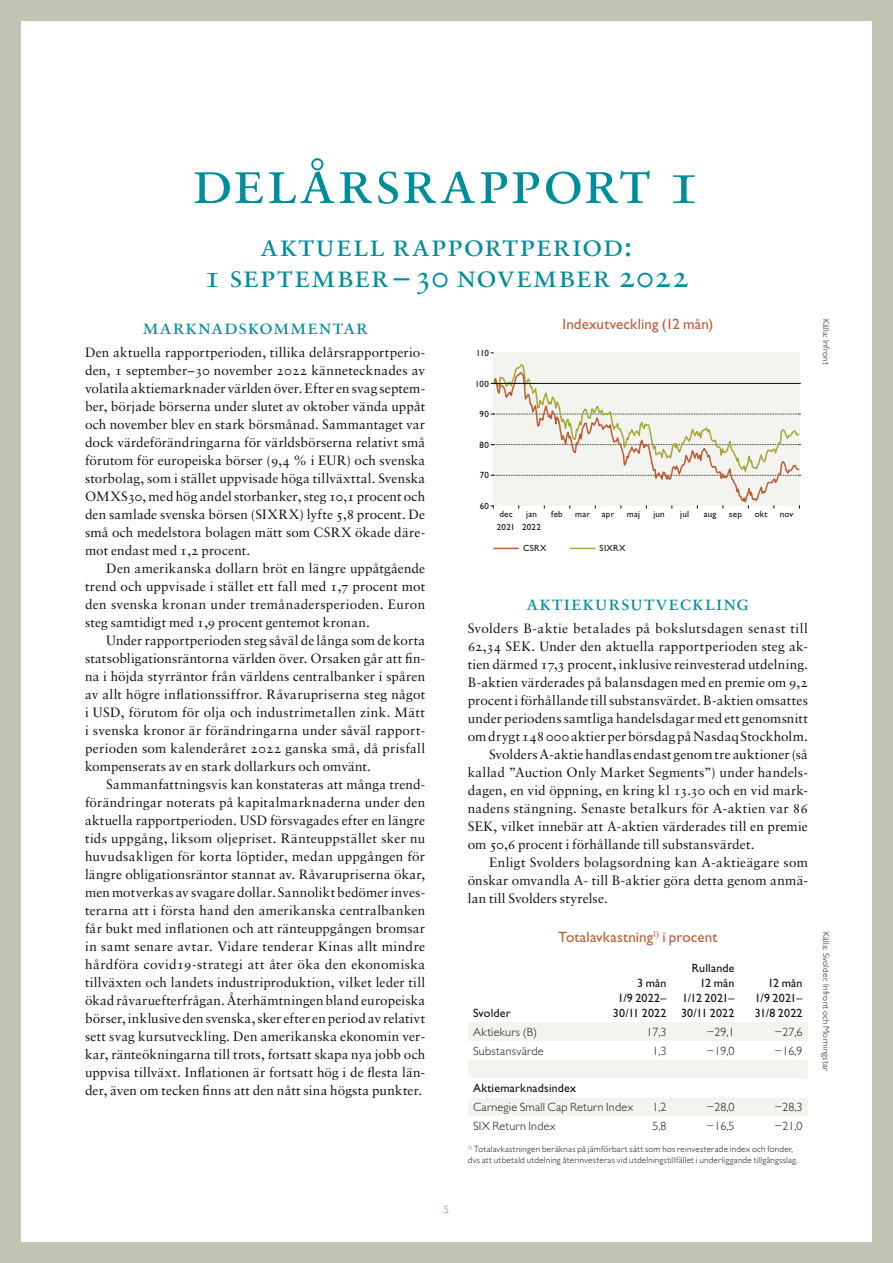
<style>
.page{position:relative;width:893px;height:1263px;background:#c2c2b5}
.page>*{position:absolute;margin:0;border:0;box-sizing:border-box;transform-origin:0 0}
.t1{font:63px "Sabon LT Std";letter-spacing:.015em;color:#008d9b}
.t2{font:31.5px/31.5px "Sabon LT Std";letter-spacing:.025em;color:#008d9b;text-align:center}
.t3{font:21px "Sabon LT Std";letter-spacing:.04em;color:#008d9b}
.t4{font:15px "Gill Sans Std";letter-spacing:.01em;color:#be5c36}
.t5{font:13.5px/18px "Sabon LT Std";letter-spacing:.015em;color:#11110f;text-align:justify}
.t6{font:13.5px "Sabon LT Std";letter-spacing:.035em;color:#11110f}
.t7{font:300 12px "Gill Sans Std";letter-spacing:.02em;color:#11110f}
.t8{font:12px/15px "Gill Sans Std";letter-spacing:.015em;color:#11110f;text-align:right}
.t9{font:300 10.5px "Gill Sans Std";color:#be5c36}
.t10{font:300 9px/11.2px "Gill Sans Std";letter-spacing:.03em;color:#11110f}
.t11{font:9px "Gill Sans Std";letter-spacing:.025em;color:#11110f}
</style>
<div class="page">
<div style="left:21px;top:21px;width:851px;height:1221px;background:#fff"></div>
<div style="left:493px;top:353px;width:306px;height:153px;background:#f3f3f0"></div>
<svg style="left:570px;top:548px;width:25px;height:1px"></svg>
<svg style="left:493px;top:548px;width:26px;height:1px"></svg>
<svg style="left:491px;top:363px;width:310px;height:145px"></svg>
<hr style="left:493px;top:383px;width:306px;height:1px;background:#11110f">
<svg style="left:468px;top:1022px;width:340px;height:94px"></svg>
<h1 class="t1" style="left:192px;top:144px;width:511px">Delårsrapport 1</h1>
<h2 class="t2" style="left:204px;top:229px;width:487px">Aktuell rapportperiod:<br>1 september – 30 november 2022</h2>
<h3 class="t3" style="left:142px;top:314px;width:227px">Marknadskommentar</h3>
<p class="t5" style="left:85px;top:343px;width:342px">Den aktuella rapportperioden, tillika delårsrapportperio&shy;den, 1 september–30 november 2022 kännetecknades av volatila aktiemarknader världen över. Efter en svag septem&shy;ber, började börserna under slutet av oktober vända uppåt och november blev en stark börsmånad. Sammantaget var dock värdeförändringarna för världsbörserna relativt små förutom för europeiska börser (9,4 % i EUR) och svenska storbolag, som i stället uppvisade höga tillväxttal. Svenska OMXS30, med hög andel storbanker, steg 10,1 procent och den samlade svenska börsen (SIXRX) lyfte 5,8 procent. De små och medelstora bolagen mätt som CSRX ökade däre&shy;mot endast med 1,2 procent.</p>
<p class="t5" style="left:85px;top:559px;width:342px;text-indent:21px">Den amerikanska dollarn bröt en längre uppåtgående trend och uppvisade i stället ett fall med 1,7 procent mot den svenska kronan under tremånadersperioden. Euron steg samtidigt med 1,9 procent gentemot kronan.</p>
<p class="t5" style="left:85px;top:631px;width:342px;text-indent:21px">Under rapportperioden steg såväl de långa som de korta statsobligationsräntorna världen över. Orsaken går att fin&shy;na i höjda styrräntor från världens centralbanker i spåren av allt högre inflationssiffror. Råvarupriserna steg något i USD, förutom för olja och industrimetallen zink. Mätt i svenska kronor är förändringarna under såväl rapport&shy;perioden som kalenderåret 2022 ganska små, då prisfall kompenserats av en stark dollarkurs och omvänt.</p>
<p class="t5" style="left:85px;top:775px;width:342px;text-indent:21px">Sammanfattningsvis kan konstateras att många trend&shy;förändringar noterats på kapitalmarknaderna under den aktuella rapportperioden. USD försvagades efter en längre tids uppgång, liksom oljepriset. Ränteuppstället sker nu huvudsakligen för korta löptider, medan uppgången för längre obligationsräntor stannat av. Råvarupriserna ökar, men motverkas av svagare dollar. Sannolikt bedömer inves&shy;terarna att i första hand den amerikanska centralbanken får bukt med inflationen och att ränteuppgången bromsar in samt senare avtar. Vidare tenderar Kinas allt mindre hårdföra covid19-strategi att åter öka den ekonomiska tillväxten och landets industriproduktion, vilket leder till ökad råvaruefterfrågan. Återhämtningen bland europeiska börser, inklusive den svenska, sker efter en period av relativt sett svag kursutveckling. Den amerikanska ekonomin ver&shy;kar, ränteökningarna till trots, fortsatt skapa nya jobb och uppvisa tillväxt. Inflationen är fortsatt hög i de flesta län&shy;der, även om tecken finns att den nått sina högsta punkter.</p>
<p class="t11" style="left:476px;top:348px;width:14px">110</p>
<p class="t11" style="left:475px;top:378px;width:15px">100</p>
<p class="t11" style="left:480px;top:409px;width:11px">90</p>
<p class="t11" style="left:480px;top:439px;width:11px">80</p>
<p class="t11" style="left:480px;top:470px;width:11px">70</p>
<p class="t11" style="left:480px;top:501px;width:11px">60</p>
<p class="t4" style="left:562px;top:315px;width:152px">Indexutveckling (12 mån)</p>
<p class="t11" style="left:499px;top:509px;width:15px">dec</p>
<p class="t11" style="left:526px;top:509px;width:12px">jan</p>
<p class="t11" style="left:551px;top:509px;width:13px">feb</p>
<p class="t11" style="left:575px;top:509px;width:16px">mar</p>
<p class="t11" style="left:602px;top:509px;width:14px">apr</p>
<p class="t11" style="left:653px;top:509px;width:13px">jun</p>
<p class="t11" style="left:680px;top:509px;width:10px">jul</p>
<p class="t11" style="left:704px;top:509px;width:14px">aug</p>
<p class="t11" style="left:729px;top:509px;width:14px">sep</p>
<p class="t11" style="left:780px;top:509px;width:15px">nov</p>
<p class="t11" style="left:627px;top:509px;width:15px">maj</p>
<p class="t11" style="left:755px;top:509px;width:14px">okt</p>
<p class="t11" style="left:497px;top:522px;width:46px">2021 2022</p>
<p class="t11" style="left:523px;top:543px;width:25px">CSRX</p>
<p class="t11" style="left:600px;top:543px;width:28px">SIXRX</p>
<h3 class="t3" style="left:527px;top:590px;width:224px">Aktiekursutveckling</h3>
<p class="t6" style="left:468px;top:620px;width:342px">Svolders B-aktie betalades på bokslutsdagen senast till</p>
<p class="t5" style="left:468px;top:637px;width:342px">62,34 SEK. Under den aktuella rapportperioden steg ak-</p>
<p class="t5" style="left:468px;top:655px;width:342px">tien därmed 17,3 procent, inklusive reinvesterad utdelning.</p>
<p class="t5" style="left:468px;top:673px;width:342px">B-aktien värderades på balansdagen med en premie om 9,2</p>
<p class="t5" style="left:468px;top:691px;width:342px">procent i förhållande till substansvärdet. B-aktien omsattes</p>
<p class="t5" style="left:468px;top:709px;width:342px">under periodens samtliga handelsdagar med ett genomsnitt</p>
<p class="t5" style="left:468px;top:727px;width:342px">om drygt 148 000 aktier per börsdag på Nasdaq Stockholm.</p>
<p class="t5" style="left:489px;top:745px;width:320px">Svolders A-aktie handlas endast genom tre auktioner (så</p>
<p class="t5" style="left:468px;top:763px;width:342px">kallad ”Auction Only Market Segments”) under handels-</p>
<p class="t5" style="left:468px;top:781px;width:342px">dagen, en vid öppning, en kring kl 13.30 och en vid mark-</p>
<p class="t5" style="left:468px;top:799px;width:342px">nadens stängning. Senaste betalkurs för A-aktien var 86</p>
<p class="t5" style="left:468px;top:817px;width:342px">SEK, vilket innebär att A-aktien värderades till en premie</p>
<p class="t5" style="left:468px;top:835px;width:288px">om 50,6 procent i förhållande till substansvärdet.</p>
<p class="t5" style="left:489px;top:853px;width:320px">Enligt Svolders bolagsordning kan A-aktieägare som</p>
<p class="t5" style="left:468px;top:871px;width:342px">önskar omvandla A- till B-aktier göra detta genom anmä-</p>
<p class="t5" style="left:468px;top:889px;width:142px">lan till Svolders styrelse.</p>
<p class="t4" style="left:558px;top:929px;width:161px">Totalavkastning<sup>1)</sup> i procent</p>
<p class="t8" style="left:473px;top:1005px;width:39px">Svolder</p>
<p class="t8" style="left:613px;top:975px;width:55px">3 mån<br>1/9 2022–<br>30/11 2022</p>
<p class="t8" style="left:681px;top:960px;width:55px">Rullande<br>12 mån<br>1/12 2021–<br>30/11 2022</p>
<p class="t8" style="left:755px;top:975px;width:49px;text-align:justify;text-indent:13px">12 mån 1/9 2021– 31/8 2022</p>
<p class="t7" style="left:473px;top:1025px;width:66px">Aktiekurs (B)</p>
<p class="t7" style="left:646px;top:1025px;width:22px">17,3</p>
<p class="t7" style="left:707px;top:1025px;width:30px">−29,1</p>
<p class="t7" style="left:775px;top:1025px;width:30px">−27,6</p>
<p class="t7" style="left:473px;top:1044px;width:72px">Substansvärde</p>
<p class="t7" style="left:652px;top:1044px;width:16px">1,3</p>
<p class="t7" style="left:706px;top:1044px;width:30px">−19,0</p>
<p class="t7" style="left:775px;top:1044px;width:30px">−16,9</p>
<p class="t8" style="left:473px;top:1081px;width:105px">Aktiemarknadsindex</p>
<p class="t7" style="left:473px;top:1100px;width:162px">Carnegie Small Cap Return Index</p>
<p class="t7" style="left:652px;top:1100px;width:16px">1,2</p>
<p class="t7" style="left:706px;top:1100px;width:30px">−28,0</p>
<p class="t7" style="left:775px;top:1100px;width:30px">−28,3</p>
<p class="t7" style="left:473px;top:1119px;width:84px">SIX Return Index</p>
<p class="t7" style="left:652px;top:1119px;width:16px">5,8</p>
<p class="t7" style="left:706px;top:1119px;width:30px">−16,5</p>
<p class="t7" style="left:774px;top:1119px;width:30px">−21,0</p>
<p class="t10" style="left:468px;top:1143px;width:332px"><sup>1)</sup> Totalavkastningen beräknas på jämförbart sätt som hos reinvesterade index och fonder, dvs att utbetald utdelning återinvesteras vid utdelningstillfället i underliggande tillgångsslag.</p>
<p class="t10" style="left:832px;top:319px;width:47px;rotate:90deg">Källa: Infront</p>
<p class="t10" style="left:832px;top:932px;width:141px;rotate:90deg">Källa: Svolder, Infront och Morningstar</p>
<p class="t9" style="left:444px;top:1204px;width:7px">5</p>
</div>
